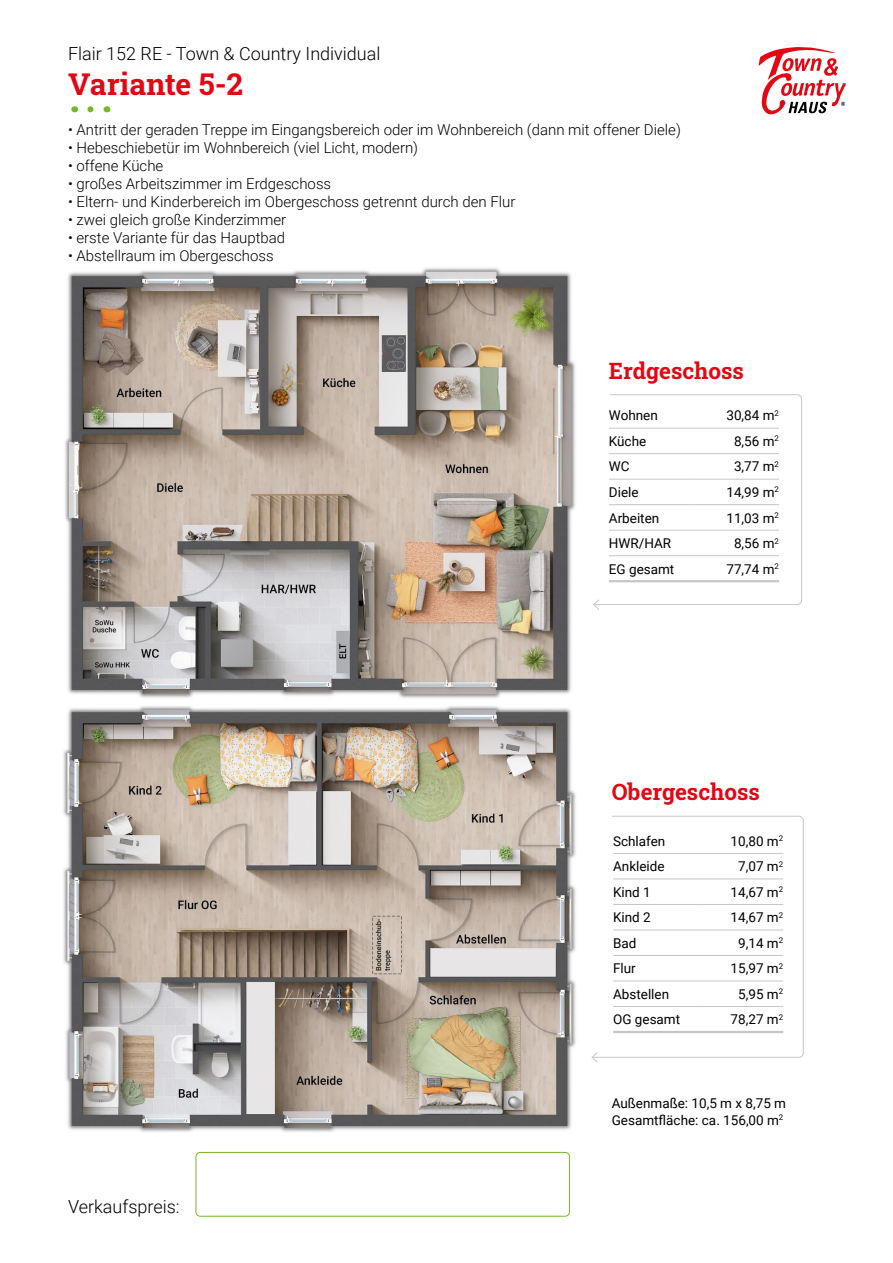
<style>
.page{position:relative;width:893px;height:1263px;background:#fff}
.page>*{position:absolute;margin:0;border:0;box-sizing:border-box;transform-origin:0 0}
.t1{font:30px "Roboto Slab";color:#e30613}
.t2{font:22.5px "Roboto Slab";color:#e30613}
.t3{font:300 18px "Roboto";color:#000}
.t4{font:300 15px "Roboto";color:#000}
.t5{font:13.5px/16.2px "Roboto";color:#000}
</style>
<div class="page">
<svg style="left:758px;top:47px;width:88px;height:67px"></svg>
<img style="left:65px;top:268px;width:511px;height:431px">
<img style="left:63px;top:706px;width:513px;height:426px">
<svg style="left:593px;top:394px;width:209px;height:216px"></svg>
<hr style="left:609px;top:479px;width:85px;height:1px;background:#c6c6c6">
<hr style="left:694px;top:479px;width:85px;height:1px;background:#c6c6c6">
<hr style="left:609px;top:428px;width:85px;height:1px;background:#c6c6c6">
<hr style="left:694px;top:428px;width:85px;height:1px;background:#c6c6c6">
<hr style="left:609px;top:453px;width:85px;height:1px;background:#c6c6c6">
<hr style="left:694px;top:453px;width:85px;height:1px;background:#c6c6c6">
<hr style="left:609px;top:504px;width:85px;height:1px;background:#c6c6c6">
<hr style="left:609px;top:530px;width:85px;height:1px;background:#c6c6c6">
<hr style="left:694px;top:504px;width:85px;height:1px;background:#c6c6c6">
<hr style="left:694px;top:530px;width:85px;height:1px;background:#c6c6c6">
<hr style="left:609px;top:555px;width:85px;height:1px;background:#c6c6c6">
<hr style="left:694px;top:555px;width:85px;height:1px;background:#c6c6c6">
<hr style="left:609px;top:580px;width:85px;height:2px;background:#c6c6c6">
<hr style="left:694px;top:580px;width:85px;height:2px;background:#c6c6c6">
<svg style="left:598px;top:815px;width:206px;height:243px"></svg>
<svg style="left:591px;top:1052px;width:7px;height:10px"></svg>
<hr style="left:613px;top:853px;width:85px;height:1px;background:#c6c6c6">
<hr style="left:613px;top:878px;width:85px;height:1px;background:#c6c6c6">
<hr style="left:698px;top:853px;width:85px;height:1px;background:#c6c6c6">
<hr style="left:698px;top:878px;width:85px;height:1px;background:#c6c6c6">
<hr style="left:613px;top:904px;width:85px;height:1px;background:#c6c6c6">
<hr style="left:698px;top:904px;width:85px;height:1px;background:#c6c6c6">
<hr style="left:613px;top:929px;width:85px;height:1px;background:#c6c6c6">
<hr style="left:698px;top:929px;width:85px;height:1px;background:#c6c6c6">
<hr style="left:613px;top:955px;width:85px;height:1px;background:#c6c6c6">
<hr style="left:698px;top:955px;width:85px;height:1px;background:#c6c6c6">
<hr style="left:613px;top:981px;width:85px;height:1px;background:#c6c6c6">
<hr style="left:698px;top:981px;width:85px;height:1px;background:#c6c6c6">
<hr style="left:613px;top:1006px;width:85px;height:1px;background:#c6c6c6">
<hr style="left:698px;top:1006px;width:85px;height:1px;background:#c6c6c6">
<hr style="left:613px;top:1031px;width:85px;height:2px;background:#c6c6c6">
<hr style="left:698px;top:1031px;width:85px;height:2px;background:#c6c6c6">
<svg style="left:90px;top:106px;width:4px;height:6px"></svg>
<div style="left:196px;top:1152px;width:374px;height:64px;border:1px solid #76b82a;border-radius:4px"></div>
<p class="t3" style="left:68px;top:41px;width:314px">Flair 152 RE - Town &amp; Country Individual</p>
<h1 class="t1" style="left:68px;top:63px;width:177px">Variante 5-2</h1>
<p class="t4" style="left:68px;top:119px;width:614px">• Antritt der geraden Treppe im Eingangsbereich oder im Wohnbereich (dann mit offener Diele)</p>
<p class="t4" style="left:68px;top:137px;width:352px">• Hebeschiebetür im Wohnbereich (viel Licht, modern)</p>
<p class="t4" style="left:68px;top:155px;width:97px">• offene Küche</p>
<p class="t4" style="left:68px;top:173px;width:265px">• großes Arbeitszimmer im Erdgeschoss</p>
<p class="t4" style="left:68px;top:191px;width:449px">• Eltern- und Kinderbereich im Obergeschoss getrennt durch den Flur</p>
<p class="t4" style="left:68px;top:209px;width:220px">• zwei gleich große Kinderzimmer</p>
<p class="t4" style="left:68px;top:227px;width:219px">• erste Variante für das Hauptbad</p>
<p class="t4" style="left:68px;top:245px;width:207px">• Abstellraum im Obergeschoss</p>
<h2 class="t2" style="left:609px;top:356px;width:136px">Erdgeschoss</h2>
<p class="t5" style="left:609px;top:407px;width:50px">Wohnen</p>
<p class="t5" style="left:726px;top:407px;width:54px">30,84 m<sup>2</sup></p>
<p class="t5" style="left:609px;top:433px;width:39px">Küche</p>
<p class="t5" style="left:734px;top:433px;width:46px">8,56 m<sup>2</sup></p>
<p class="t5" style="left:609px;top:458px;width:22px">WC</p>
<p class="t5" style="left:734px;top:458px;width:46px">3,77 m<sup>2</sup></p>
<p class="t5" style="left:609px;top:484px;width:31px">Diele</p>
<p class="t5" style="left:726px;top:484px;width:54px">14,99 m<sup>2</sup></p>
<p class="t5" style="left:609px;top:509px;width:52px">Arbeiten</p>
<p class="t5" style="left:726px;top:509px;width:54px">11,03 m<sup>2</sup></p>
<p class="t5" style="left:609px;top:535px;width:64px">HWR/HAR</p>
<p class="t5" style="left:734px;top:535px;width:46px">8,56 m<sup>2</sup></p>
<p class="t5" style="left:609px;top:560px;width:67px">EG gesamt</p>
<p class="t5" style="left:726px;top:560px;width:54px">77,74 m<sup>2</sup></p>
<h2 class="t2" style="left:612px;top:776px;width:150px">Obergeschoss</h2>
<p class="t5" style="left:613px;top:832px;width:54px">Schlafen</p>
<p class="t5" style="left:731px;top:832px;width:54px">10,80 m<sup>2</sup></p>
<p class="t5" style="left:613px;top:858px;width:53px">Ankleide</p>
<p class="t5" style="left:738px;top:858px;width:46px">7,07 m<sup>2</sup></p>
<p class="t5" style="left:613px;top:883px;width:39px">Kind 1</p>
<p class="t5" style="left:731px;top:883px;width:54px">14,67 m<sup>2</sup></p>
<p class="t5" style="left:613px;top:909px;width:39px">Kind 2</p>
<p class="t5" style="left:731px;top:909px;width:54px">14,67 m<sup>2</sup></p>
<p class="t5" style="left:613px;top:934px;width:25px">Bad</p>
<p class="t5" style="left:738px;top:934px;width:46px">9,14 m<sup>2</sup></p>
<p class="t5" style="left:613px;top:960px;width:24px">Flur</p>
<p class="t5" style="left:731px;top:960px;width:54px">15,97 m<sup>2</sup></p>
<p class="t5" style="left:613px;top:985px;width:58px">Abstellen</p>
<p class="t5" style="left:738px;top:985px;width:46px">5,95 m<sup>2</sup></p>
<p class="t5" style="left:613px;top:1011px;width:69px">OG gesamt</p>
<p class="t5" style="left:731px;top:1011px;width:54px">78,27 m<sup>2</sup></p>
<p class="t3" style="left:68px;top:1194px;width:113px">Verkaufspreis:</p>
<p class="t5" style="left:612px;top:1095px;width:176px">Außenmaße: 10,5 m x 8,75 m<br>Gesamtfläche: ca. 156,00 m<sup>2</sup></p>
</div>
